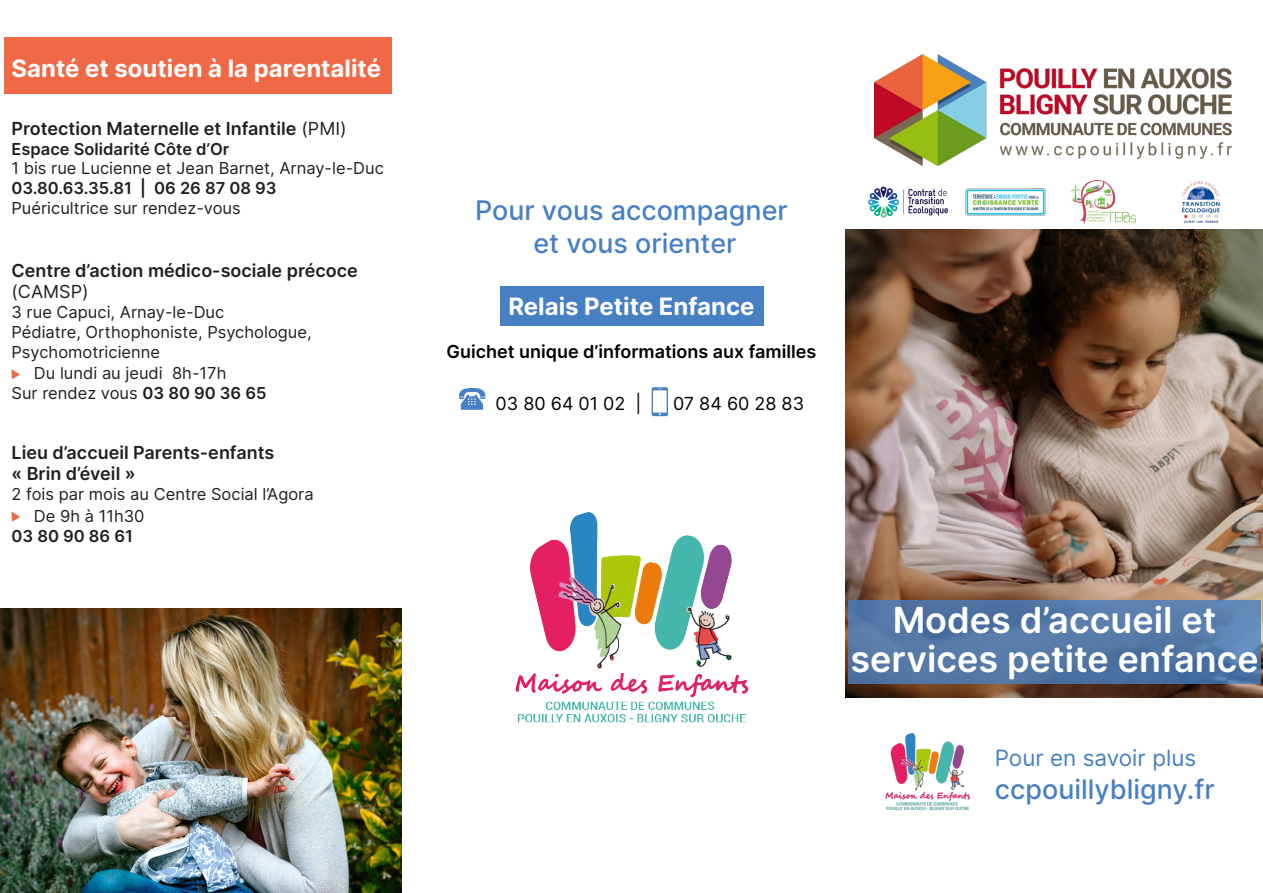
<style>
.page{position:relative;width:1263px;height:893px;background:#fff}
.page>*{position:absolute;margin:0;border:0;box-sizing:border-box;transform-origin:0 0}
.t1{font:600 36px/39px "Open Runde";color:#fff;text-align:center}
.t2{font:500 27px "Open Runde";color:#4780c2}
.t3{font:700 24px "Open Runde";color:#fff}
.t4{font:22.5px "Open Runde";color:#4780c2}
.t5{font:600 18px/21.6px "Open Runde";color:#231f20}
.t6{font:600 18px "Open Runde";color:#000001}
.t7{font:18px "Open Runde";color:#000001}
.t8{font:16.5px/19.8px "Open Runde";color:#231f20}
.t9{font:600 16.5px "Open Runde";color:#231f20}
.s1{font-weight:400}
.s2{font-weight:600}
</style>
<div class="page">
<div style="left:500px;top:287px;width:263px;height:39px;background:#4780c2"></div>
<div style="left:4px;top:37px;width:388px;height:57px;background:#f06946"></div>
<img style="left:874px;top:54px;width:358px;height:112px">
<img style="left:868px;top:186px;width:80px;height:32px">
<img style="left:966px;top:189px;width:79px;height:26px">
<img style="left:1071px;top:181px;width:64px;height:42px">
<img style="left:1182px;top:181px;width:38px;height:42px">
<img style="left:885px;top:733px;width:84px;height:77px">
<img style="left:515px;top:513px;width:233px;height:210px">
<img style="left:0;top:608px;width:401px;height:285px">
<img style="left:845px;top:229px;width:418px;height:468px">
<svg style="left:848px;top:601px;width:413px;height:83px;background:#5378a6"></svg>
<svg style="left:459px;top:388px;width:26px;height:22px"></svg>
<svg style="left:652px;top:387px;width:16px;height:29px"></svg>
<svg style="left:11px;top:369px;width:9px;height:10px"></svg>
<svg style="left:11px;top:511px;width:9px;height:11px"></svg>
<p class="t3" style="left:11px;top:51px;width:371px">Santé et soutien à la parentalité</p>
<p class="t5" style="left:11px;top:117px;width:337px">Protection Maternelle et Infantile <span class="s1">(PMI)</span></p>
<p class="t9" style="left:11px;top:136px;width:220px">Espace Solidarité Côte d’Or</p>
<p class="t8" style="left:11px;top:158px;width:374px">1 bis rue Lucienne et Jean Barnet, Arnay-le-Duc</p>
<p class="t9" style="left:11px;top:176px;width:267px">03.80.63.35.81 | 06 26 87 08 93</p>
<p class="t8" style="left:11px;top:198px;width:231px">Puéricultrice sur rendez-vous</p>
<p class="t5" style="left:11px;top:259px;width:348px">Centre d’action médico-sociale précoce <span class="s1">(CAMSP)</span></p>
<p class="t8" style="left:11px;top:302px;width:214px">3 rue Capuci, Arnay-le-Duc</p>
<p class="t8" style="left:11px;top:322px;width:302px">Pédiatre, Orthophoniste, Psychologue,<br>Psychomotricienne</p>
<p class="t8" style="left:34px;top:363px;width:194px">Du lundi au jeudi 8h-17h</p>
<p class="t8" style="left:11px;top:383px;width:257px">Sur rendez vous <span class="s2">03 80 90 36 65</span></p>
<p class="t5" style="left:11px;top:441px;width:264px">Lieu d’accueil Parents-enfants</p>
<p class="t5" style="left:11px;top:462px;width:126px">« Brin d’éveil »</p>
<p class="t8" style="left:11px;top:484px;width:304px">2 fois par mois au Centre Social l’Agora</p>
<p class="t8" style="left:34px;top:505px;width:112px">De 9h à 11h30</p>
<p class="t9" style="left:11px;top:523px;width:123px">03 80 90 86 61</p>
<p class="t2" style="left:475px;top:191px;width:314px">Pour vous accompagner</p>
<p class="t2" style="left:533px;top:223px;width:205px">et vous orienter</p>
<p class="t3" style="left:508px;top:288px;width:248px">Relais Petite Enfance</p>
<p class="t6" style="left:447px;top:338px;width:371px">Guichet unique d’informations aux familles</p>
<p class="t7" style="left:496px;top:390px;width:147px">03 80 64 01 02 |</p>
<p class="t7" style="left:673px;top:390px;width:133px">07 84 60 28 83</p>
<p class="t1" style="left:850px;top:600px;width:410px">Modes d’accueil et services petite enfance</p>
<p class="t4" style="left:995px;top:742px;width:203px">Pour en savoir plus</p>
<p class="t2" style="left:995px;top:769px;width:222px">ccpouillybligny.fr</p>
</div>
